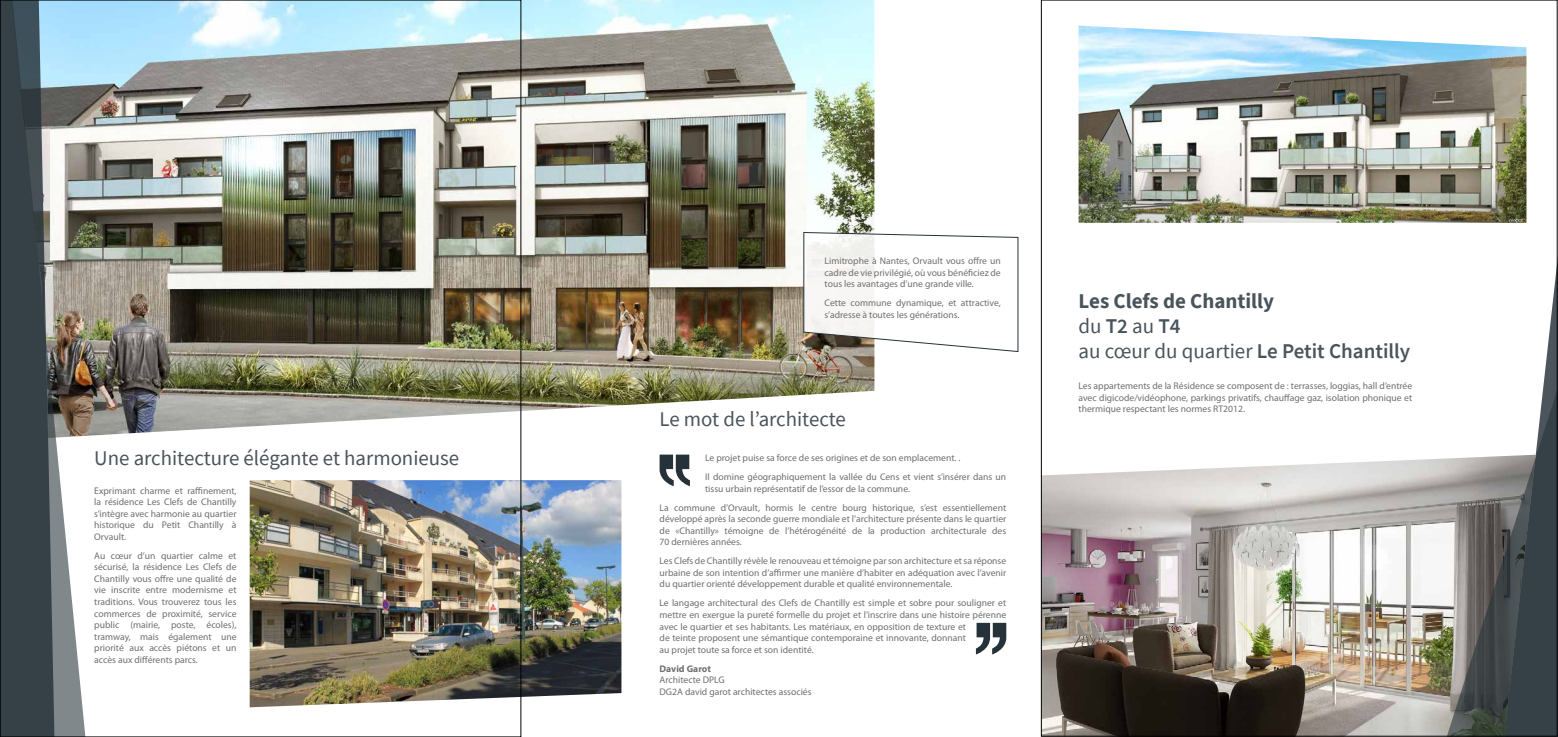
<style>
.page{position:relative;width:1558px;height:737px;background:#fff}
.page>*{position:absolute;margin:0;border:0;box-sizing:border-box;transform-origin:0 0}
.t1{font:21px/25.2px "Source Sans Pro";color:#49545b}
.t2{font:20.91px "Source Sans Pro";color:#49545b}
.t3{font:9.62px/11.5px "Myriad Pro";color:#706f6f;text-align:justify}
.t4{font:700 9.62px "Myriad Pro";color:#706f6f}
.s1{font-weight:700}
.s2{font-weight:600}
</style>
<div class="page">
<img style="left:88px;top:0;width:786px;height:438px">
<img style="left:1041px;top:459px;width:379px;height:278px">
<img style="left:1078px;top:26px;width:448px;height:197px">
<img style="left:250px;top:480px;width:371px;height:227px">
<svg style="left:1492px;top:56px;width:66px;height:22px"></svg>
<img style="left:55px;top:2px;width:33px;height:733px">
<svg style="left:1420px;top:78px;width:138px;height:659px"></svg>
<svg style="left:2px;top:2px;width:53px;height:733px;background:#475259"></svg>
<svg style="left:803px;top:232px;width:216px;height:120px"></svg>
<svg style="left:659px;top:454px;width:31px;height:32px"></svg>
<svg style="left:976px;top:623px;width:30px;height:31px"></svg>
<h2 class="t2" style="left:94px;top:445px;width:366px">Une architecture élégante et harmonieuse</h2>
<p class="t3" style="left:94px;top:484px;width:144px">Exprimant charme et raffinement, la résidence Les Clefs de Chantilly s’intègre avec harmonie au quartier historique du Petit Chantilly à Orvault.</p>
<p class="t3" style="left:94px;top:549px;width:144px">Au cœur d’un quartier calme et sécurisé, la résidence Les Clefs de Chantilly vous offre une qualité de vie inscrite entre modernisme et traditions. Vous trouverez tous les commerces de proximité, service public (mairie, poste, écoles), tramway, mais également une priorité aux accès piétons et un accès aux différents parcs.</p>
<p class="t3" style="left:824px;top:255px;width:178px">Limitrophe à Nantes, Orvault vous offre un cadre de vie privilégié, où vous bénéficiez de tous les avantages d’une grande ville.</p>
<p class="t3" style="left:824px;top:297px;width:178px">Cette commune dynamique, et attractive, s’adresse à toutes les générations.</p>
<h2 class="t2" style="left:659px;top:406px;width:188px">Le mot de l’architecte</h2>
<p class="t3" style="left:705px;top:448px;width:303px;line-height:19px">Le projet puise sa force de ses origines et de son emplacement. .<br>Il domine géographiquement la vallée du Cens et vient s’insérer dans un</p>
<p class="t3" style="left:659px;top:479px;width:348px;line-height:19px;text-indent:46px">tissu urbain représentatif de l’essor de la commune.<br>La commune d’Orvault, hormis le centre bourg historique, s’est essentiellement</p>
<p class="t3" style="left:659px;top:513px;width:348px">développé après la seconde guerre mondiale et l’architecture présente dans le quartier de «Chantilly» témoigne de l’hétérogénéité de la production architecturale des 70 dernières années.</p>
<p class="t3" style="left:659px;top:555px;width:348px">Les Clefs de Chantilly révèle le renouveau et témoigne par son architecture et sa réponse urbaine de son intention d’affirmer une manière d’habiter en adéquation avec l’avenir du quartier orienté développement durable et qualité environnementale.</p>
<p class="t3" style="left:659px;top:597px;width:348px;text-align:left">Le langage architectural des Clefs de Chantilly est simple et sobre pour souligner et mettre en exergue la pureté formelle du projet et l’inscrire dans une histoire pérenne avec le quartier et ses habitants. Les matériaux, en opposition de texture et<br>de teinte proposent une sémantique contemporaine et innovante, donnant<br>au projet toute sa force et son identité.</p>
<p class="t4" style="left:659px;top:662px;width:53px">David Garot</p>
<p class="t3" style="left:659px;top:674px;width:153px">Architecte DPLG<br>DG2A david garot architectes associés</p>
<h1 class="t1" style="left:1078px;top:288px;width:333px"><span class="s1">Les Clefs de Chantilly<br></span>du <span class="s2">T2</span> au <span class="s2">T4<br></span>au cœur du quartier <span class="s2">Le Petit Chantilly</span></h1>
<p class="t3" style="left:1078px;top:380px;width:335px">Les appartements de la Résidence se composent de : terrasses, loggias, hall d’entrée avec digicode/vidéophone, parkings privatifs, chauffage gaz, isolation phonique et thermique respectant les normes RT2012.</p>
</div>
